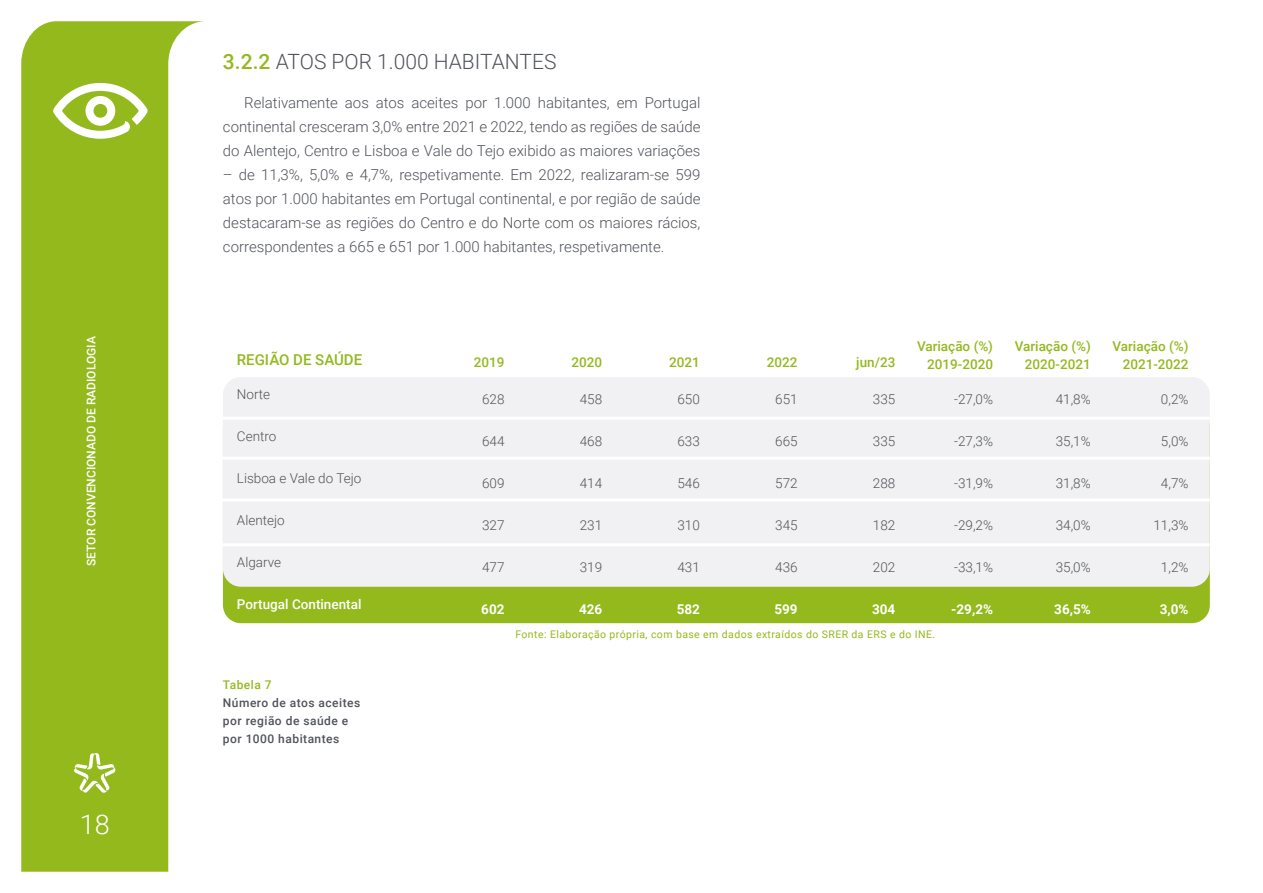
<style>
.page{position:relative;width:1263px;height:893px;background:#fff}
.page>*{position:absolute;margin:0;border:0;box-sizing:border-box;transform-origin:0 0}
.t1{font:300 27px "Roboto";color:#fff}
.t2{font:300 21px "Roboto";color:#50535a}
.t3{font:300 15px/24px "Roboto";color:#50535a;text-align:justify}
.t4{font:500 15px "Roboto";color:#93b91d}
.t5{font:300 13.5px "Roboto";color:#50535a}
.t6{font:500 13.5px/18px "Roboto";color:#93b91d;text-align:right}
.t7{font:700 13.5px "Roboto";color:#fff}
.t8{font:500 13.5px "Roboto";color:#fff}
.t9{font:500 12px/18px "Roboto";letter-spacing:.04em;color:#50535a}
.t10{font:500 12px "Roboto";color:#fff}
.t11{font:500 12px "Roboto";letter-spacing:.04em;color:#93b91d}
.t12{font:10.5px "Roboto";letter-spacing:.04em;color:#93b91d}
.s1{font-weight:500;color:#93b91d}
</style>
<div class="page">
<svg style="left:21px;top:21px;width:183px;height:851px;fill:#93b91d"></svg>
<svg style="left:74px;top:753px;width:42px;height:40px"></svg>
<svg style="left:53px;top:83px;width:95px;height:56px"></svg>
<div style="left:223px;top:409px;width:987px;height:214px;background:#93b91d;border-radius:18px"></div>
<div style="left:223px;top:377px;width:987px;height:210px;background:#f1f1f3;border-radius:18px"></div>
<hr style="left:214px;top:417px;width:996px;height:3px;background:#fff">
<hr style="left:214px;top:457px;width:996px;height:3px;background:#fff">
<hr style="left:214px;top:498px;width:996px;height:3px;background:#fff">
<hr style="left:214px;top:543px;width:996px;height:3px;background:#fff">
<p class="t10" style="left:83px;top:566px;width:231px;rotate:-90deg">SETOR CONVENCIONADO DE RADIOLOGIA</p>
<h1 class="t1" style="left:80px;top:805px;width:31px">18</h1>
<h2 class="t2" style="left:223px;top:47px;width:335px"><span class="s1">3.2.2</span> ATOS POR 1.000 HABITANTES</h2>
<p class="t3" style="left:223px;top:90px;width:479px;text-indent:21px">Relativamente aos atos aceites por 1.000 habitantes, em Portugal continental cresceram 3,0% entre 2021 e 2022, tendo as regiões de saúde do Alentejo, Centro e Lisboa e Vale do Tejo exibido as maiores variações</p>
<p class="t3" style="left:223px;top:162px;width:479px">– de 11,3%, 5,0% e 4,7%, respetivamente. Em 2022, realizaram-se 599 atos por 1.000 habitantes em Portugal continental, e por região de saúde destacaram-se as regiões do Centro e do Norte com os maiores rácios, correspondentes a 665 e 651 por 1.000 habitantes, respetivamente.</p>
<p class="t4" style="left:237px;top:349px;width:127px">REGIÃO DE SAÚDE</p>
<p class="t5" style="left:237px;top:385px;width:35px">Norte</p>
<p class="t5" style="left:237px;top:427px;width:41px">Centro</p>
<p class="t5" style="left:237px;top:469px;width:126px">Lisboa e Vale do Tejo</p>
<p class="t5" style="left:237px;top:511px;width:49px">Alentejo</p>
<p class="t5" style="left:237px;top:553px;width:46px">Algarve</p>
<p class="t8" style="left:237px;top:595px;width:126px">Portugal Continental</p>
<p class="t6" style="left:474px;top:353px;width:32px">2019</p>
<p class="t6" style="left:571px;top:353px;width:32px">2020</p>
<p class="t6" style="left:669px;top:353px;width:32px">2021</p>
<p class="t6" style="left:767px;top:353px;width:32px">2022</p>
<p class="t6" style="left:856px;top:353px;width:41px">jun/23</p>
<p class="t5" style="left:482px;top:390px;width:24px">628</p>
<p class="t5" style="left:482px;top:432px;width:24px">644</p>
<p class="t5" style="left:482px;top:474px;width:24px">609</p>
<p class="t5" style="left:482px;top:516px;width:24px">327</p>
<p class="t5" style="left:482px;top:558px;width:24px">477</p>
<p class="t7" style="left:481px;top:600px;width:25px">602</p>
<p class="t5" style="left:580px;top:390px;width:24px">458</p>
<p class="t5" style="left:580px;top:432px;width:24px">468</p>
<p class="t5" style="left:580px;top:474px;width:24px">414</p>
<p class="t5" style="left:580px;top:516px;width:24px">231</p>
<p class="t5" style="left:580px;top:558px;width:24px">319</p>
<p class="t7" style="left:579px;top:600px;width:25px">426</p>
<p class="t5" style="left:677px;top:390px;width:24px">650</p>
<p class="t5" style="left:677px;top:432px;width:24px">633</p>
<p class="t5" style="left:677px;top:474px;width:24px">546</p>
<p class="t5" style="left:677px;top:516px;width:24px">310</p>
<p class="t5" style="left:677px;top:558px;width:24px">431</p>
<p class="t7" style="left:677px;top:600px;width:25px">582</p>
<p class="t5" style="left:775px;top:390px;width:24px">651</p>
<p class="t5" style="left:775px;top:432px;width:24px">665</p>
<p class="t5" style="left:775px;top:474px;width:24px">572</p>
<p class="t5" style="left:775px;top:516px;width:24px">345</p>
<p class="t5" style="left:775px;top:558px;width:24px">436</p>
<p class="t7" style="left:774px;top:600px;width:25px">599</p>
<p class="t5" style="left:873px;top:390px;width:24px">335</p>
<p class="t5" style="left:873px;top:432px;width:24px">335</p>
<p class="t5" style="left:873px;top:474px;width:24px">288</p>
<p class="t5" style="left:873px;top:516px;width:24px">182</p>
<p class="t5" style="left:873px;top:558px;width:24px">202</p>
<p class="t7" style="left:872px;top:600px;width:25px">304</p>
<p class="t6" style="left:917px;top:337px;width:78px">Variação (%)<br>2019-2020</p>
<p class="t6" style="left:1015px;top:337px;width:78px">Variação (%)<br>2020-2021</p>
<p class="t6" style="left:1112px;top:337px;width:78px">Variação (%)<br>2021-2022</p>
<p class="t5" style="left:954px;top:390px;width:40px">-27,0%</p>
<p class="t5" style="left:954px;top:432px;width:40px">-27,3%</p>
<p class="t5" style="left:954px;top:474px;width:40px">-31,9%</p>
<p class="t5" style="left:954px;top:516px;width:40px">-29,2%</p>
<p class="t5" style="left:954px;top:558px;width:40px">-33,1%</p>
<p class="t7" style="left:951px;top:600px;width:43px">-29,2%</p>
<p class="t5" style="left:1056px;top:390px;width:36px">41,8%</p>
<p class="t5" style="left:1056px;top:432px;width:36px">35,1%</p>
<p class="t5" style="left:1056px;top:474px;width:36px">31,8%</p>
<p class="t5" style="left:1056px;top:516px;width:36px">34,0%</p>
<p class="t5" style="left:1056px;top:558px;width:36px">35,0%</p>
<p class="t7" style="left:1054px;top:600px;width:38px">36,5%</p>
<p class="t5" style="left:1161px;top:390px;width:29px">0,2%</p>
<p class="t5" style="left:1161px;top:432px;width:29px">5,0%</p>
<p class="t5" style="left:1161px;top:474px;width:29px">4,7%</p>
<p class="t5" style="left:1153px;top:516px;width:36px">11,3%</p>
<p class="t5" style="left:1161px;top:558px;width:29px">1,2%</p>
<p class="t7" style="left:1160px;top:600px;width:30px">3,0%</p>
<p class="t11" style="left:223px;top:677px;width:50px">Tabela 7</p>
<p class="t9" style="left:223px;top:694px;width:139px">Número de atos aceites por região de saúde e por 1000 habitantes</p>
<p class="t12" style="left:515px;top:626px;width:421px">Fonte: Elaboração própria, com base em dados extraídos do SRER da ERS e do INE.</p>
</div>
